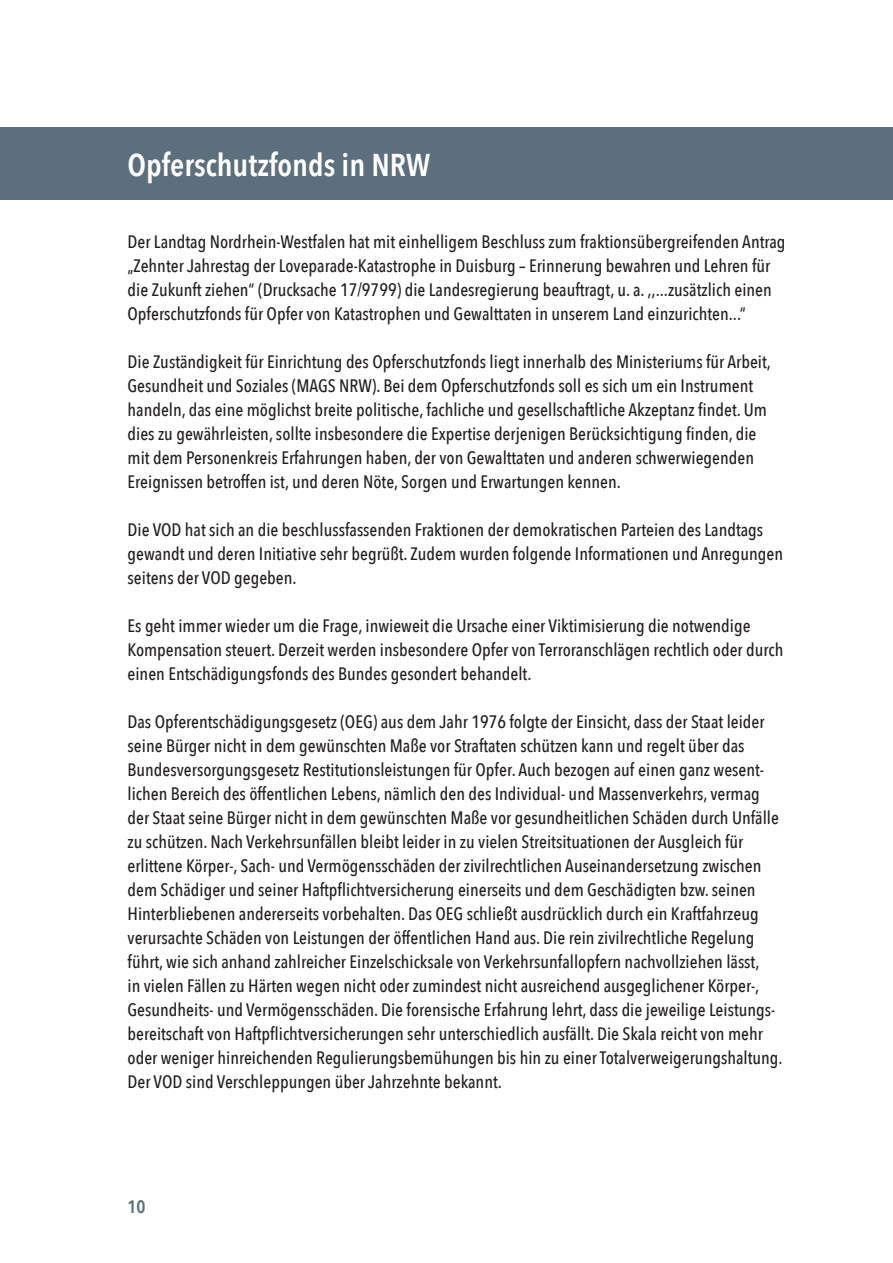
<style>
.page{position:relative;width:893px;height:1263px;background:#fff}
.page>*{position:absolute;margin:0;border:0;box-sizing:border-box;transform-origin:0 0}
.t1{font:600 31.5px "Avenir Next Condensed";color:#fff}
.t2{font:500 18px/24px "Avenir Next Condensed";color:#231f20}
.t3{font:600 18px "Avenir Next Condensed";color:#5c6f7d}
</style>
<div class="page">
<div style="left:0;top:128px;width:893px;height:72px;background:#5c6f7d"></div>
<h1 class="t1" style="left:128px;top:138px;width:304px">Opferschutzfonds in NRW</h1>
<p class="t2" style="left:128px;top:229px;width:659px">Der Landtag Nordrhein-Westfalen hat mit einhelligem Beschluss zum fraktionsübergreifenden Antrag „Zehnter Jahrestag der Loveparade-Katastrophe in Duisburg – Erinnerung bewahren und Lehren für die Zukunft ziehen“ (Drucksache 17/9799) die Landesregierung beauftragt, u. a. ,,...zusätzlich einen Opferschutzfonds für Opfer von Katastrophen und Gewalttaten in unserem Land einzurichten...“</p>
<p class="t2" style="left:128px;top:349px;width:645px">Die Zuständigkeit für Einrichtung des Opferschutzfonds liegt innerhalb des Ministeriums für Arbeit, Gesundheit und Soziales (MAGS NRW). Bei dem Opferschutzfonds soll es sich um ein Instrument handeln, das eine möglichst breite politische, fachliche und gesellschaftliche Akzeptanz findet. Um dies zu gewährleisten, sollte insbesondere die Expertise derjenigen Berücksichtigung finden, die mit dem Personenkreis Erfahrungen haben, der von Gewalttaten und anderen schwerwiegenden Ereignissen betroffen ist, und deren Nöte, Sorgen und Erwartungen kennen.</p>
<p class="t2" style="left:128px;top:517px;width:657px">Die VOD hat sich an die beschlussfassenden Fraktionen der demokratischen Parteien des Landtags gewandt und deren Initiative sehr begrüßt. Zudem wurden folgende Informationen und Anregungen seitens der VOD gegeben.</p>
<p class="t2" style="left:128px;top:613px;width:657px">Es geht immer wieder um die Frage, inwieweit die Ursache einer Viktimisierung die notwendige<br>Kompensation steuert. Derzeit werden insbesondere Opfer von Terroranschlägen rechtlich oder durch einen Entschädigungsfonds des Bundes gesondert behandelt.</p>
<p class="t2" style="left:128px;top:709px;width:656px">Das Opferentschädigungsgesetz (OEG) aus dem Jahr 1976 folgte der Einsicht, dass der Staat leider seine Bürger nicht in dem gewünschten Maße vor Straftaten schützen kann und regelt über das Bundesversorgungsgesetz Restitutionsleistungen für Opfer. Auch bezogen auf einen ganz wesent&shy;lichen Bereich des öffentlichen Lebens, nämlich den des Individual- und Massenverkehrs, vermag der Staat seine Bürger nicht in dem gewünschten Maße vor gesundheitlichen Schäden durch Unfälle zu schützen. Nach Verkehrsunfällen bleibt leider in zu vielen Streitsituationen der Ausgleich für erlittene Körper-, Sach- und Vermögensschäden der zivilrechtlichen Auseinandersetzung zwischen dem Schädiger und seiner Haftpflichtversicherung einerseits und dem Geschädigten bzw. seinen Hinterbliebenen andererseits vorbehalten. Das OEG schließt ausdrücklich durch ein Kraftfahrzeug verursachte Schäden von Leistungen der öffentlichen Hand aus. Die rein zivilrechtliche Regelung führt, wie sich anhand zahlreicher Einzelschicksale von Verkehrsunfallopfern nachvollziehen lässt,<br>in vielen Fällen zu Härten wegen nicht oder zumindest nicht ausreichend ausgeglichener Körper-, Gesundheits- und Vermögensschäden. Die forensische Erfahrung lehrt, dass die jeweilige Leistungs&shy;bereitschaft von Haftpflichtversicherungen sehr unterschiedlich ausfällt. Die Skala reicht von mehr oder weniger hinreichenden Regulierungsbemühungen bis hin zu einer Totalverweigerungshaltung.<br>Der VOD sind Verschleppungen über Jahrzehnte bekannt.</p>
<p class="t3" style="left:128px;top:1191px;width:19px">10</p>
</div>
